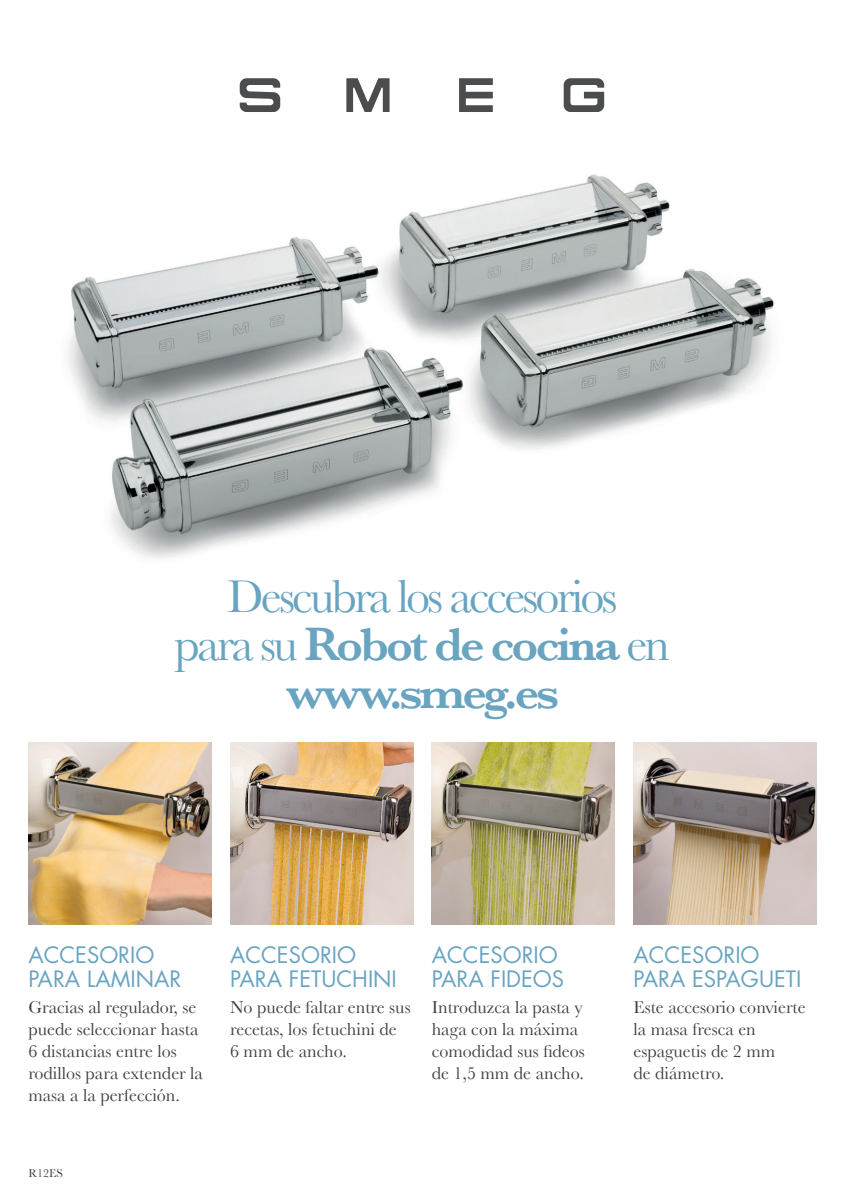
<style>
.page{position:relative;width:845px;height:1191px;background:#fff}
.page>*{position:absolute;margin:0;border:0;box-sizing:border-box;transform-origin:0 0}
.t1{font:48px/48px "Baskerville";letter-spacing:-.06em;color:#69a4c1;text-align:center}
.t2{font:22px/24px "Futura Std";color:#69a4c1}
.t3{font:18px/22px "Baskerville";color:#3e3e3f}
.t4{font:12px "Baskerville";color:#3e3e3f}
.s1{font-weight:600}
</style>
<div class="page">
<img style="left:28px;top:78px;width:789px;height:671px">
<img style="left:28px;top:743px;width:183px;height:181px">
<img style="left:230px;top:743px;width:183px;height:181px">
<img style="left:633px;top:743px;width:183px;height:181px">
<img style="left:432px;top:743px;width:183px;height:181px">
<svg style="left:240px;top:78px;width:40px;height:34px"></svg>
<svg style="left:346px;top:78px;width:43px;height:34px"></svg>
<svg style="left:564px;top:78px;width:40px;height:34px"></svg>
<svg style="left:459px;top:78px;width:34px;height:34px"></svg>
<h1 class="t1" style="left:175px;top:571px;width:496px">Descubra los accesorios<br>para su <span class="s1">Robot de cocina</span> en <span class="s1">www.smeg.es</span></h1>
<p class="t2" style="left:28px;top:943px;width:155px">ACCESORIO<br>PARA LAMINAR</p>
<p class="t2" style="left:230px;top:943px;width:168px">ACCESORIO<br>PARA FETUCHINI</p>
<p class="t2" style="left:432px;top:943px;width:134px">ACCESORIO<br>PARA FIDEOS</p>
<p class="t2" style="left:633px;top:943px;width:169px">ACCESORIO<br>PARA ESPAGUETI</p>
<p class="t3" style="left:28px;top:996px;width:176px">Gracias al regulador, se puede seleccionar hasta<br>6 distancias entre los rodillos para extender la masa a la perfección.</p>
<p class="t3" style="left:230px;top:996px;width:182px">No puede faltar entre sus recetas, los fetuchini de<br>6 mm de ancho.</p>
<p class="t3" style="left:432px;top:996px;width:155px">Introduzca la pasta y haga con la máxima comodidad sus fideos de 1,5 mm de ancho.</p>
<p class="t3" style="left:633px;top:996px;width:174px">Este accesorio convierte la masa fresca en espaguetis de 2 mm<br>de diámetro.</p>
<p class="t4" style="left:28px;top:1166px;width:36px">R12ES</p>
</div>
